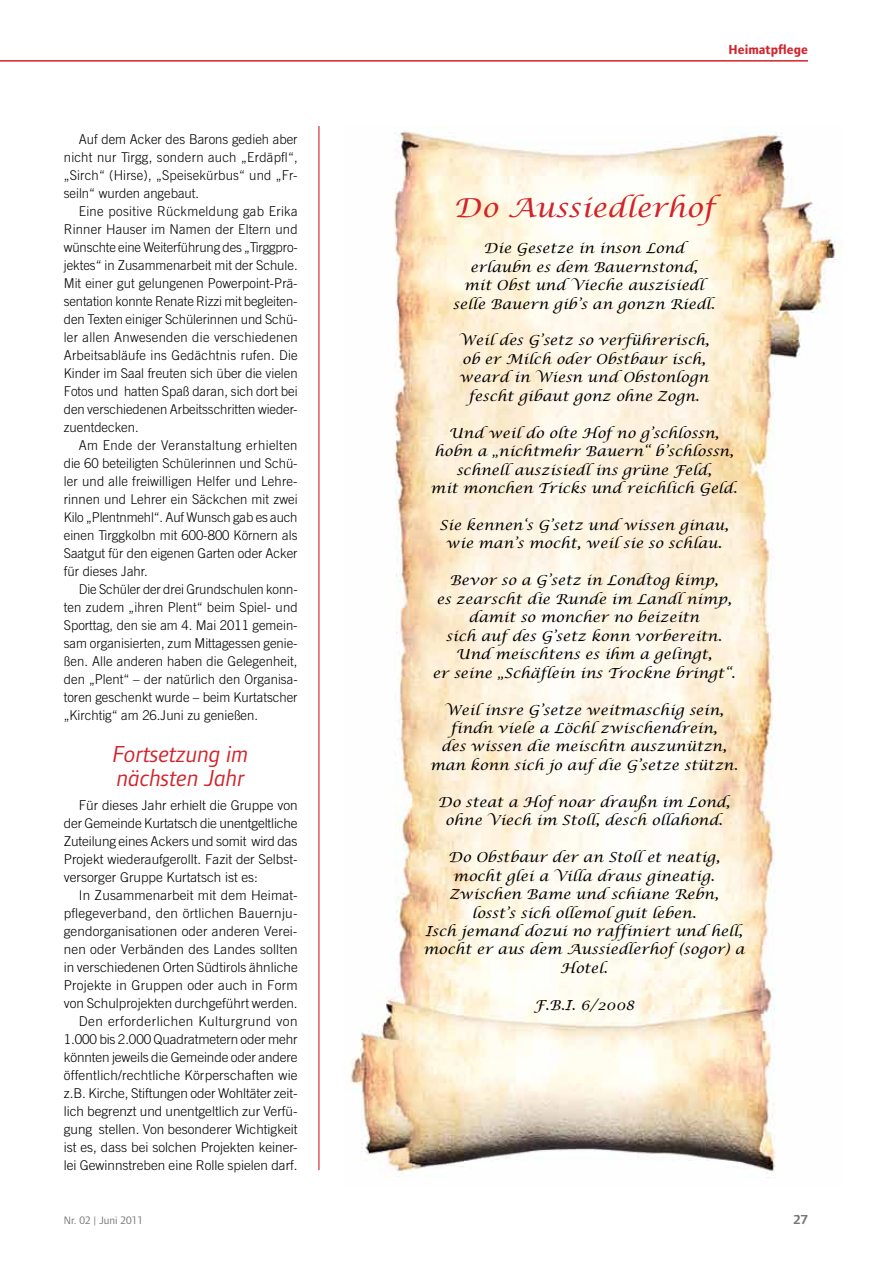
<style>
.page{position:relative;width:893px;height:1263px;background:#fff}
.page>*{position:absolute;margin:0;border:0;box-sizing:border-box;transform-origin:0 0}
.t1{font:italic 26.25px "Lucida Calligraphy";color:#d2232a;scale:1.09 1}
.t2{font:italic 24px/24px "Foundry Form Sans";color:#d2232a}
.t3{font:italic 13.8px/18.5px "Lucida Calligraphy";color:#000;text-align:center;scale:1.07 1}
.t4{font:300 13.5px/18px "Trade Gothic";color:#000;text-align:justify}
.t5{font:700 13.5px "Foundry Form Sans";color:#d2232a}
.t6{font:700 13.5px "Foundry Form Sans";color:#77787b}
.t7{font:11.25px "Foundry Form Sans";color:#77787b}
</style>
<div class="page">
<hr style="left:0;top:60px;width:808px;height:2px;background:#d2232a">
<img style="left:350px;top:126px;width:492px;height:1052px">
<hr style="left:318px;top:126px;width:1px;height:1044px;background:#d2232a">
<p class="t4" style="left:64px;top:130px;width:235px;text-indent:15px">Auf dem Acker des Barons gedieh aber nicht nur Tirgg, sondern auch „Erdäpfl“, „Sirch“ (Hirse), „Speisekürbus“ und „Fr&shy;seiln“ wurden angebaut.</p>
<p class="t4" style="left:64px;top:202px;width:235px;text-indent:15px">Eine positive Rückmeldung gab Erika Rinner Hauser im Namen der Eltern und wünschte eine Weiterführung des „Tirggpro&shy;jektes“ in Zusammenarbeit mit der Schule.<br>Mit einer gut gelungenen Powerpoint-Prä&shy;sentation konnte Renate Rizzi mit begleiten&shy;den Texten einiger Schülerinnen und Schü&shy;ler allen Anwesenden die verschiedenen Arbeitsabläufe ins Gedächtnis rufen. Die Kinder im Saal freuten sich über die vielen Fotos und hatten Spaß daran, sich dort bei den verschiedenen Arbeitsschritten wieder&shy;zuentdecken.</p>
<p class="t4" style="left:64px;top:436px;width:235px;text-indent:15px">Am Ende der Veranstaltung erhielten die 60 beteiligten Schülerinnen und Schü&shy;ler und alle freiwilligen Helfer und Lehre&shy;rinnen und Lehrer ein Säckchen mit zwei Kilo „Plentnmehl“. Auf Wunsch gab es auch einen Tirggkolbn mit 600-800 Körnern als Saatgut für den eigenen Garten oder Acker für dieses Jahr.</p>
<p class="t4" style="left:64px;top:580px;width:236px;text-indent:15px">Die Schüler der drei Grundschulen konn&shy;ten zudem „ihren Plent“ beim Spiel- und Sporttag, den sie am 4. Mai 2011 gemein&shy;sam organisierten, zum Mittagessen genie&shy;ßen. Alle anderen haben die Gelegenheit, den „Plent“ – der natürlich den Organisa&shy;toren geschenkt wurde – beim Kurtatscher „Kirchtig“ am 26.Juni zu genießen.</p>
<h2 class="t2" style="left:113px;top:742px;width:137px">Fortsetzung im nächsten Jahr</h2>
<p class="t4" style="left:64px;top:796px;width:235px;text-indent:15px">Für dieses Jahr erhielt die Gruppe von der Gemeinde Kurtatsch die unentgeltliche Zuteilung eines Ackers und somit wird das Projekt wiederaufgerollt. Fazit der Selbst&shy;versorger Gruppe Kurtatsch ist es:</p>
<p class="t4" style="left:64px;top:886px;width:236px;text-align:right">In Zusammenarbeit mit dem Heimat&shy;pflegeverband, den örtlichen Bauernju&shy;gendorganisationen oder anderen Verei&shy;nen oder Verbänden des Landes sollten in verschiedenen Orten Südtirols ähnliche Projekte in Gruppen oder auch in Form von Schulprojekten durchgeführt werden.<br>Den erforderlichen Kulturgrund von 1.000 bis 2.000 Quadratmetern oder mehr könnten jeweils die Gemeinde oder andere öffentlich/rechtliche Körperschaften wie z.B. Kirche, Stiftungen oder Wohltäter zeit&shy;lich begrenzt und unentgeltlich zur Verfü&shy;gung stellen. Von besonderer Wichtigkeit ist es, dass bei solchen Projekten keiner&shy;lei Gewinnstreben eine Rolle spielen darf.</p>
<p class="t5" style="left:729px;top:42px;width:81px">Heimatpflege</p>
<h1 class="t1" style="left:454px;top:192px;width:253px">Do Aussiedlerhof</h1>
<p class="t3" style="left:453px;top:240px;width:247px">Die Gesetze in inson Lond erlaubn es dem Bauernstond,<br>mit Obst und Vieche auszisiedl selle Bauern gib’s an gonzn Riedl.</p>
<p class="t3" style="left:458px;top:332px;width:236px">Weil des G’setz so verführerisch, ob er Milch oder Obstbaur isch, weard in Wiesn und Obstonlogn fescht gibaut gonz ohne Zogn.</p>
<p class="t3" style="left:431px;top:424px;width:288px">Und weil do olte Hof no g’schlossn, hobn a „nichtmehr Bauern“ b’schlossn, schnell auszisiedl ins grüne Feld,<br>mit monchen Tricks und reichlich Geld.</p>
<p class="t3" style="left:439px;top:516px;width:272px">Sie kennen‘s G’setz und wissen ginau, wie man’s mocht, weil sie so schlau.</p>
<p class="t3" style="left:433px;top:572px;width:284px">Bevor so a G’setz in Londtog kimp,<br>es zearscht die Runde im Landl nimp, damit so moncher no beizeitn<br>sich auf des G’setz konn vorbereitn.<br>Und meischtens es ihm a gelingt,<br>er seine „Schäflein ins Trockne bringt“.</p>
<p class="t3" style="left:430px;top:701px;width:289px">Weil insre G’setze weitmaschig sein, findn viele a Löchl zwischendrein,<br>des wissen die meischtn auszunützn, man konn sich jo auf die G’setze stützn.</p>
<p class="t3" style="left:438px;top:793px;width:275px">Do steat a Hof noar draußn im Lond, ohne Viech im Stoll, desch ollahond.</p>
<p class="t3" style="left:423px;top:848px;width:302px">Do Obstbaur der an Stoll et neatig, mocht glei a Villa draus gineatig.<br>Zwischen Bame und schiane Rebn,<br>losst’s sich ollemol guit leben.<br>Isch jemand dozui no raffiniert und hell, mocht er aus dem Aussiedlerhof (sogor) a<br>Hotel.</p>
<p class="t3" style="left:534px;top:996px;width:95px">F.B.I. 6/2008</p>
<p class="t7" style="left:64px;top:1214px;width:81px">Nr. 02 | Juni 2011</p>
<p class="t6" style="left:794px;top:1212px;width:16px">27</p>
</div>
